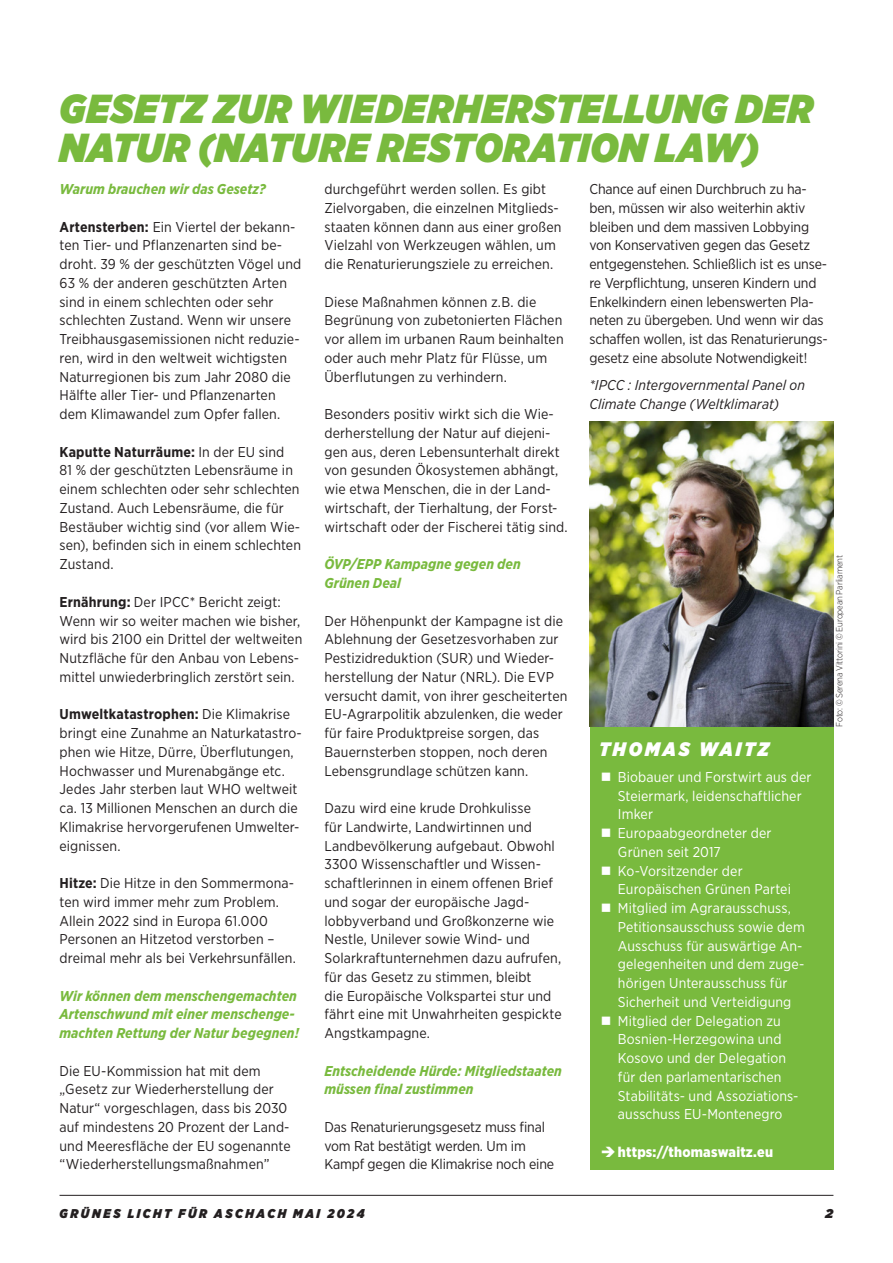
<style>
.page{position:relative;width:893px;height:1263px;background:#fff}
.page>*{position:absolute;margin:0;border:0;box-sizing:border-box;transform-origin:0 0}
.gz_titel_green{font:italic 900 40.5px/39px "Gotham Narrow";letter-spacing:.015em;color:#79ba3e}
.gz_kasten_titel{font:italic 900 19.5px "Gotham Narrow";letter-spacing:.14em;color:#fff}
.gz_text_n{font:14.25px/18.8px "Gotham Narrow";letter-spacing:.01em;color:#231f20}
.gz_kasten_text_mediu{font:14.25px/18.8px "Gotham Narrow";letter-spacing:.01em;color:#fff}
.gz_2020_interview_fr{font:14.25px/18.8px "Gotham Narrow";letter-spacing:-.01em;color:#231f20}
.gz_2020_interview_fr-2{font:italic 700 14.25px/18.8px "Gotham Narrow";color:#79ba3e}
.gz_text_n-2{font:italic 14.25px/18.8px "Gotham Narrow";letter-spacing:.005em;color:#231f20}
.gz_kasten_text_mediu-2{font:900 14.25px "Gotham Narrow";letter-spacing:.015em;color:#fff}
.t1{font:italic 900 12.75px "Gotham Narrow";letter-spacing:.195em;color:#231f20}
.t2{font:italic 900 12.75px "Gotham";color:#231f20}
.t3{font:300 9px "Gotham Narrow";letter-spacing:-.02em;color:#231f20}
.s1{font-weight:700}
</style>
<div class="page">
<hr style="left:60px;top:1195px;width:773px;height:1px;background:#231f20">
<img style="left:589px;top:422px;width:244px;height:305px">
<div style="left:590px;top:727px;width:243px;height:442px;background:#79ba3e"></div>
<p class="gz_titel_green" style="left:60px;top:89px;width:755px">GESETZ ZUR WIEDERHERSTELLUNG DER<br>NATUR (NATURE RESTORATION LAW)</p>
<p class="gz_2020_interview_fr-2" style="left:60px;top:180px;width:208px">Warum brauchen wir das Gesetz?</p>
<p class="gz_text_n" style="left:60px;top:217px;width:243px"><span class="s1">Artensterben:</span> Ein Viertel der bekann&shy;ten Tier- und Pflanzenarten sind be&shy;droht. 39 % der geschützten Vögel und 63 % der anderen geschützten Arten sind in einem schlechten oder sehr schlechten Zustand. Wenn wir unsere Treibhausgasemissionen nicht reduzie&shy;ren, wird in den weltweit wichtigsten Naturregionen bis zum Jahr 2080 die Hälfte aller Tier- und Pflanzenarten dem Klimawandel zum Opfer fallen.</p>
<p class="gz_text_n" style="left:60px;top:442px;width:243px"><span class="s1">Kaputte Naturräume:</span> In der EU sind<br>81 % der geschützten Lebensräume in einem schlechten oder sehr schlechten Zustand. Auch Lebensräume, die für Bestäuber wichtig sind (vor allem Wie&shy;sen), befinden sich in einem schlechten Zustand.</p>
<p class="gz_text_n" style="left:60px;top:592px;width:244px"><span class="s1">Ernährung:</span> Der IPCC* Bericht zeigt:<br>Wenn wir so weiter machen wie bisher, wird bis 2100 ein Drittel der weltweiten Nutzfläche für den Anbau von Lebens&shy;mittel unwiederbringlich zerstört sein.</p>
<p class="gz_text_n" style="left:60px;top:705px;width:244px"><span class="s1">Umweltkatastrophen:</span> Die Klimakrise bringt eine Zunahme an Naturkatastro&shy;phen wie Hitze, Dürre, Überflutungen, Hochwasser und Murenabgänge etc.<br>Jedes Jahr sterben laut WHO weltweit ca. 13 Millionen Menschen an durch die Klimakrise hervorgerufenen Umwelter&shy;eignissen.</p>
<p class="gz_text_n" style="left:60px;top:873px;width:238px"><span class="s1">Hitze:</span> Die Hitze in den Sommermona&shy;ten wird immer mehr zum Problem.<br>Allein 2022 sind in Europa 61.000<br>Personen an Hitzetod verstorben – dreimal mehr als bei Verkehrsunfällen.</p>
<p class="gz_2020_interview_fr-2" style="left:60px;top:986px;width:241px">Wir können dem menschengemachten<br>Artenschwund mit einer menschenge&shy;machten Rettung der Natur begegnen!</p>
<p class="gz_text_n" style="left:60px;top:1061px;width:233px">Die EU-Kommission hat mit dem „Gesetz zur Wiederherstellung der Natur“ vorgeschlagen, dass bis 2030 auf mindestens 20 Prozent der Land&shy;und Meeresfläche der EU sogenannte “Wiederherstellungsmaßnahmen”</p>
<p class="gz_text_n" style="left:324px;top:180px;width:239px">durchgeführt werden sollen. Es gibt Zielvorgaben, die einzelnen Mitglieds&shy;staaten können dann aus einer großen Vielzahl von Werkzeugen wählen, um die Renaturierungsziele zu erreichen.</p>
<p class="gz_text_n" style="left:324px;top:292px;width:241px">Diese Maßnahmen können z.B. die Begrünung von zubetonierten Flächen vor allem im urbanen Raum beinhalten oder auch mehr Platz für Flüsse, um Überflutungen zu verhindern.</p>
<p class="gz_text_n" style="left:324px;top:405px;width:245px">Besonders positiv wirkt sich die Wie&shy;derherstellung der Natur auf diejeni&shy;gen aus, deren Lebensunterhalt direkt von gesunden Ökosystemen abhängt, wie etwa Menschen, die in der Land&shy;wirtschaft, der Tierhaltung, der Forst&shy;wirtschaft oder der Fischerei tätig sind.</p>
<p class="gz_2020_interview_fr-2" style="left:324px;top:555px;width:198px">ÖVP/EPP Kampagne gegen den</p>
<p class="gz_2020_interview_fr-2" style="left:324px;top:573px;width:78px">Grünen Deal</p>
<p class="gz_text_n" style="left:324px;top:611px;width:245px">Der Höhenpunkt der Kampagne ist die Ablehnung der Gesetzesvorhaben zur Pestizidreduktion (SUR) und Wieder&shy;herstellung der Natur (NRL). Die EVP versucht damit, von ihrer gescheiterten EU-Agrarpolitik abzulenken, die weder für faire Produktpreise sorgen, das Bauernsterben stoppen, noch deren Lebensgrundlage schützen kann.</p>
<p class="gz_text_n" style="left:324px;top:798px;width:239px">Dazu wird eine krude Drohkulisse<br>für Landwirte, Landwirtinnen und Landbevölkerung aufgebaut. Obwohl 3300 Wissenschaftler und Wissen&shy;schaftlerinnen in einem offenen Brief und sogar der europäische Jagd&shy;lobbyverband und Großkonzerne wie Nestle, Unilever sowie Wind- und Solarkraftunternehmen dazu aufrufen, für das Gesetz zu stimmen, bleibt<br>die Europäische Volkspartei stur und fährt eine mit Unwahrheiten gespickte Angstkampagne.</p>
<p class="gz_2020_interview_fr-2" style="left:324px;top:1061px;width:239px">Entscheidende Hürde: Mitgliedstaaten müssen final zustimmen</p>
<p class="gz_2020_interview_fr" style="left:324px;top:1117px;width:231px">Das Renaturierungsgesetz muss final vom Rat bestätigt werden. Um im<br>Kampf gegen die Klimakrise noch eine</p>
<p class="gz_2020_interview_fr" style="left:589px;top:180px;width:240px">Chance auf einen Durchbruch zu ha&shy;ben, müssen wir also weiterhin aktiv bleiben und dem massiven Lobbying von Konservativen gegen das Gesetz entgegenstehen. Schließlich ist es unse&shy;re Verpflichtung, unseren Kindern und Enkelkindern einen lebenswerten Pla&shy;neten zu übergeben. Und wenn wir das schaffen wollen, ist das Renaturierungs&shy;gesetz eine absolute Notwendigkeit!</p>
<p class="gz_text_n-2" style="left:589px;top:376px;width:217px">*IPCC : Intergovernmental Panel on<br>Climate Change (Weltklimarat)</p>
<p class="gz_kasten_titel" style="left:599px;top:736px;width:172px">THOMAS WAITZ</p>
<p class="gz_kasten_text_mediu" style="left:618px;top:767px;width:195px;text-indent:-17px">■ Biobauer und Forstwirt aus der<br>Steiermark, leidenschaftlicher<br>Imker</p>
<p class="gz_kasten_text_mediu" style="left:618px;top:823px;width:155px;text-indent:-17px">■ Europaabgeordneter der<br>Grünen seit 2017</p>
<p class="gz_kasten_text_mediu" style="left:618px;top:861px;width:174px;text-indent:-17px">■ Ko-Vorsitzender der<br>Europäischen Grünen Partei</p>
<p class="gz_kasten_text_mediu" style="left:618px;top:898px;width:188px;text-indent:-17px">■ Mitglied im Agrarausschuss,<br>Petitionsausschuss sowie dem<br>Ausschuss für auswärtige An-- gelegenheiten und dem zuge&shy;hörigen Unterausschuss für<br>Sicherheit und Verteidigung</p>
<p class="gz_kasten_text_mediu" style="left:618px;top:1011px;width:182px;text-indent:-17px">■ Mitglied der Delegation zu<br>Bosnien-Herzegowina und<br>Kosovo und der Delegation für den parlamentarischen<br>Stabilitäts- und Assoziations&shy;ausschuss EU-Montenegro</p>
<p class="gz_kasten_text_mediu-2" style="left:601px;top:1142px;width:174px">➔https://thomaswaitz.eu</p>
<p class="gz_kasten_titel" style="left:601px;top:985px;width:221px">RAUS AUS ÖL &amp; GAS</p>
<p class="t3" style="left:834px;top:727px;width:173px;rotate:-90deg">Foto: © Serena Vittorini © European Parliament</p>
<p class="t1" style="left:60px;top:1205px;width:307px">GRÜNES LICHT FÜR ASCHACH MAI 2024</p>
<p class="t2" style="left:825px;top:1204px;width:10px">2</p>
</div>
